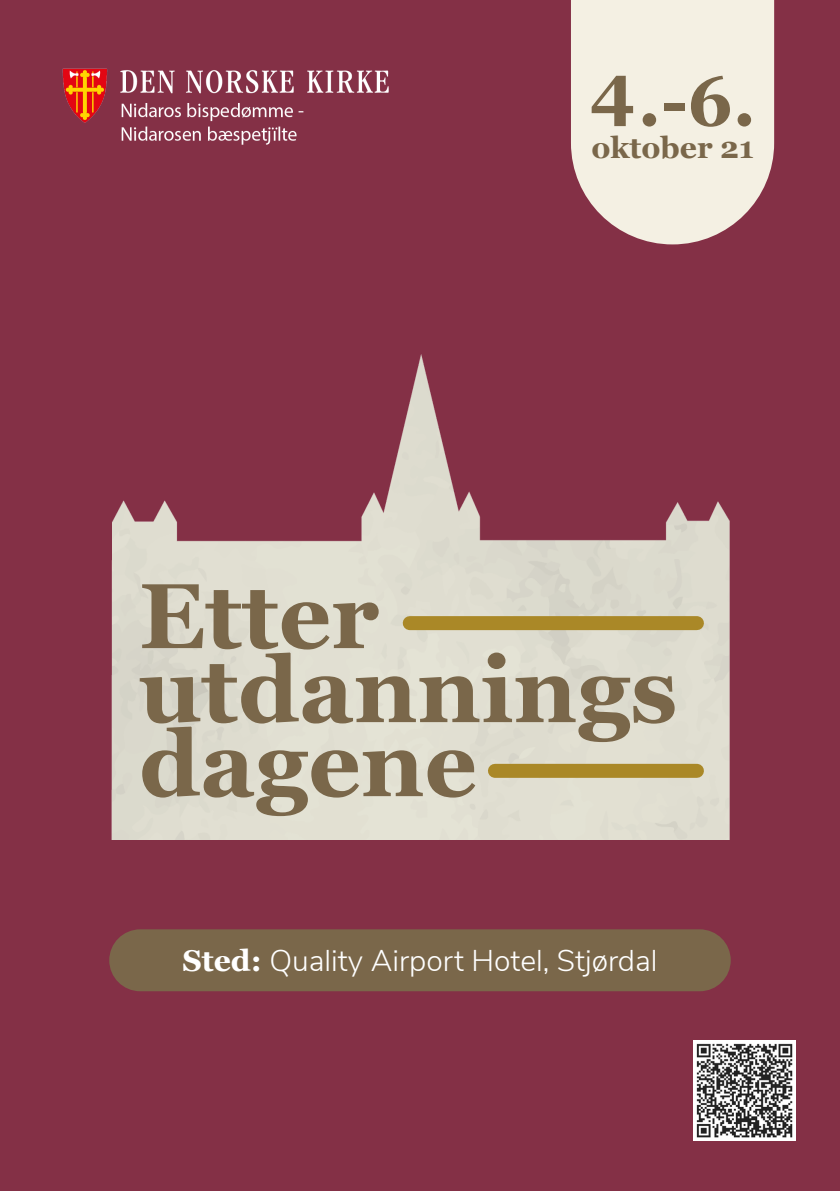
<style>
.page{position:relative;width:840px;height:1191px;background:#fff}
.page>*{position:absolute;margin:0;border:0;box-sizing:border-box;transform-origin:0 0}
.t1{font:700 92px "Georgia";color:#7a674a}
.t2{font:700 70px "Georgia";color:#7a674a}
.t3{font:300 30px "Nunito Sans";color:#fff}
.t4{font:700 30px "Georgia";color:#7a674a}
.s1{font-family:"Georgia";font-weight:700}
</style>
<div class="page">
<div style="left:0;top:0;width:839px;height:1191px;background:#843046"></div>
<img style="left:111px;top:354px;width:619px;height:485px">
<div style="left:109px;top:929px;width:621px;height:62px;background:#7a674a;border-radius:31px"></div>
<svg style="left:571px;top:0;width:202px;height:244px;background:#eadfd5"></svg>
<div style="left:409px;top:616px;width:287px;height:14px;background:#aa8827"></div>
<div style="left:494px;top:764px;width:202px;height:14px;background:#aa8827"></div>
<img style="left:693px;top:1040px;width:101px;height:100px">
<img style="left:62px;top:68px;width:327px;height:77px">
<p class="t2" style="left:589px;top:36px;width:47px">4</p>
<p class="t2" style="left:637px;top:49px;width:119px">.-6.</p>
<p class="t4" style="left:591px;top:125px;width:164px">oktober 21</p>
<p class="t1" style="left:139px;top:547px;width:241px">Etter</p>
<p class="t1" style="left:139px;top:621px;width:539px">utdannings</p>
<p class="t1" style="left:139px;top:695px;width:339px">dagene</p>
<p class="t3" style="left:182px;top:938px;width:476px"><span class="s1">Sted:</span> Quality Airport Hotel, Stjørdal</p>
</div>
